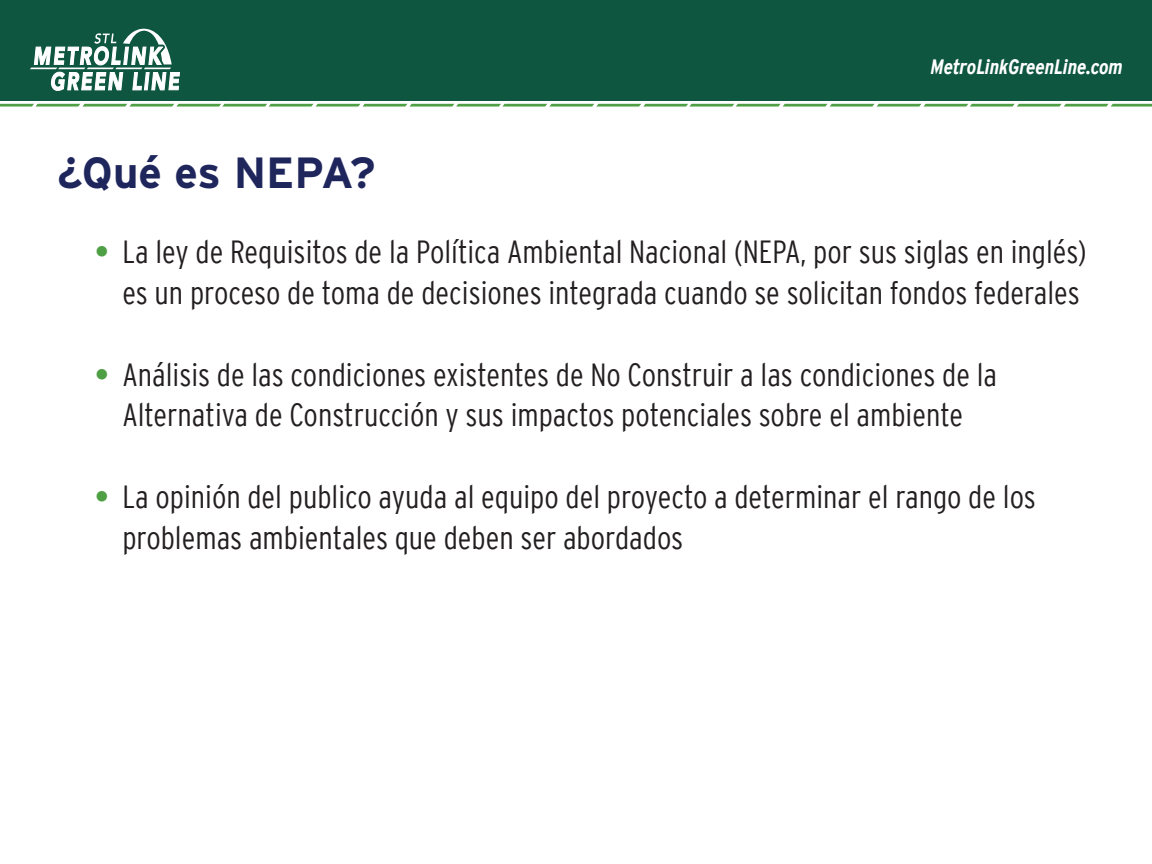
<style>
.page{position:relative;width:1152px;height:864px;background:#fff}
.page>*{position:absolute;margin:0;border:0;box-sizing:border-box;transform-origin:0 0}
.t1{font:700 43.6px "Interstate";color:#1f265c}
.t2{font:300 condensed 32px/40.8px "Interstate";color:#231f20;text-align:right}
.t3{font:italic 700 condensed 20.8px "Interstate";color:#fff}
.s1{font-weight:700;color:#4f9f45}
</style>
<div class="page">
<div style="left:0;top:0;width:1152px;height:101px;background:#0e563f"></div>
<svg style="left:30px;top:28px;width:150px;height:63px"></svg>
<svg style="left:0;top:104px;width:1152px;height:3px;background:#76b46f"></svg>
<h1 class="t1" style="left:58px;top:140px;width:319px">¿Qué es NEPA?</h1>
<p class="t3" style="left:931px;top:55px;width:194px">MetroLinkGreenLine.com</p>
<p class="t2" style="left:95px;top:232px;width:993px"><span class="s1">•</span> La ley de Requisitos de la Política Ambiental Nacional (NEPA, por sus siglas en inglés) es un proceso de toma de decisiones integrada cuando se solicitan fondos federales</p>
<p class="t2" style="left:95px;top:354px;width:903px;text-align:center"><span class="s1">•</span> Análisis de las condiciones existentes de No Construir a las condiciones de la<br>Alternativa de Construcción y sus impactos potenciales sobre el ambiente</p>
<p class="t2" style="left:122px;top:476px;width:915px;text-align:left;text-indent:-27px"><span class="s1">•</span> La opinión del publico ayuda al equipo del proyecto a determinar el rango de los problemas ambientales que deben ser abordados</p>
</div>
